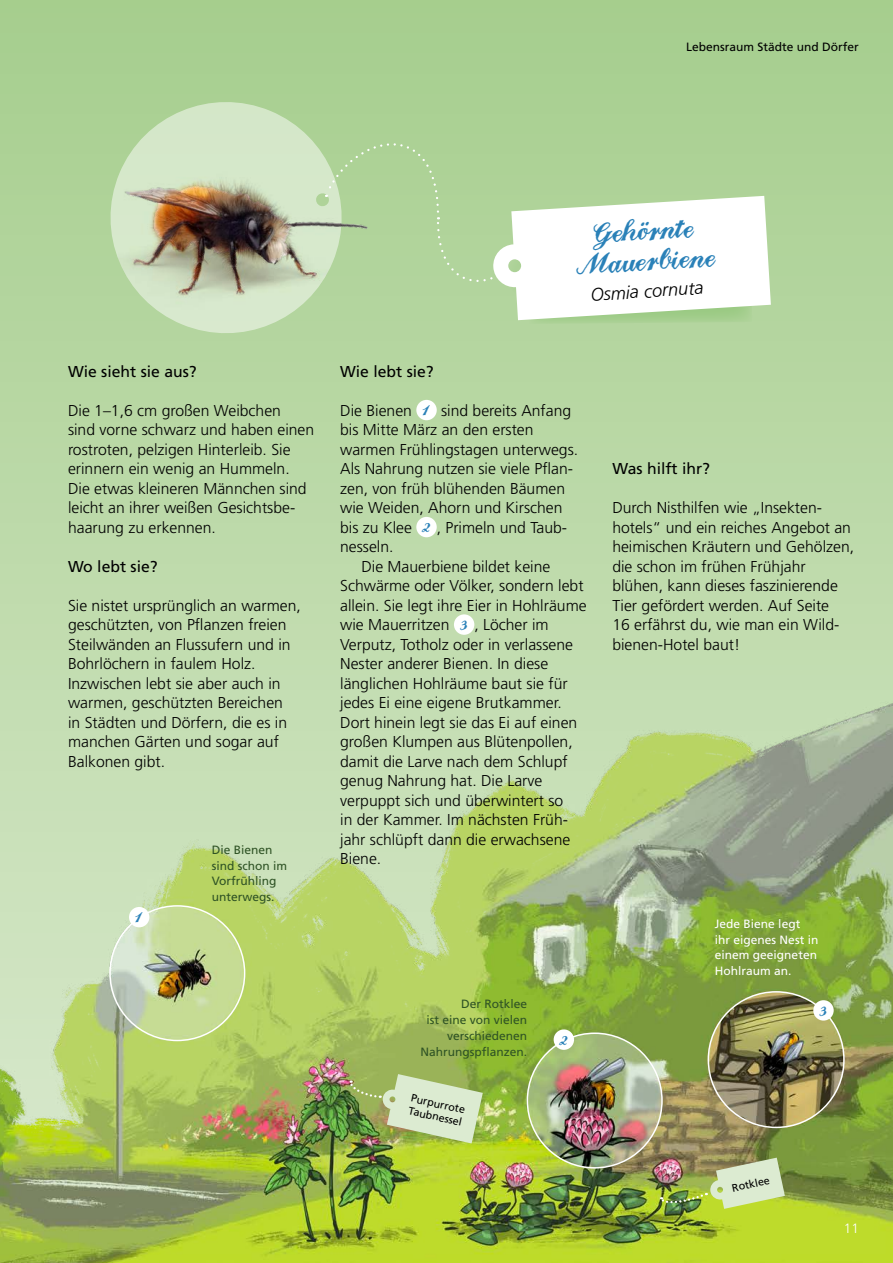
<style>
.page{position:relative;width:893px;height:1263px;background:#fff}
.page>*{position:absolute;margin:0;border:0;box-sizing:border-box;transform-origin:0 0}
.t1{font:30.3px/30.2px "Landliebe";color:#2a81b8;text-align:center}
.t2{font:italic 300 18.15px "Frutiger LT Std";color:#000}
.t3{font:16.2px "Landliebe";color:#2a81b8}
.t4{font:300 15.75px/19.5px "Frutiger LT Std";color:#000}
.t5{font:15.75px "Frutiger LT Std";color:#000}
.t6{font:300 13.5px "Frutiger LT Std";color:#fff}
.t7{font:12px/15.8px "Frutiger LT Std";color:#2f5325}
.t8{font:12px/15.8px "Frutiger LT Std";color:#fff}
.t9{font:12px "Frutiger LT Std";color:#000}
.t10{font:10.8px/12.9px "Frutiger LT Std";color:#000}
.s1{font-family:"Landliebe";font-weight:400;font-size:16.2px;color:#2a81b8}
</style>
<div class="page">
<img style="left:0;top:0;width:893px;height:1263px">
<svg style="left:357px;top:114px;width:414px;height:210px"></svg>
<div style="left:416px;top:400px;width:21px;height:20px;background:#fff;border-radius:50%"></div>
<div style="left:416px;top:517px;width:21px;height:20px;background:#fff;border-radius:50%"></div>
<div style="left:454px;top:614px;width:20px;height:21px;background:#fff;border-radius:50%"></div>
<svg style="left:95px;top:86px;width:262px;height:263px;background:#b4d5a0"></svg>
<img style="left:72px;top:131px;width:326px;height:204px">
<div style="left:129px;top:907px;width:20px;height:20px;background:#fff;border-radius:50%"></div>
<div style="left:554px;top:1029px;width:20px;height:21px;background:#fff;border-radius:50%"></div>
<div style="left:813px;top:1000px;width:21px;height:20px;background:#fff;border-radius:50%"></div>
<img style="left:659px;top:1157px;width:126px;height:52px">
<img style="left:348px;top:1074px;width:135px;height:69px">
<p class="t9" style="left:686px;top:40px;width:174px">Lebensraum Städte und Dörfer</p>
<p class="t5" style="left:68px;top:362px;width:130px">Wie sieht sie aus?</p>
<p class="t4" style="left:68px;top:401px;width:248px">Die 1–1,6 cm großen Weibchen<br>sind vorne schwarz und haben einen rostroten, pelzigen Hinterleib. Sie erinnern ein wenig an Hummeln.<br>Die etwas kleineren Männchen sind leicht an ihrer weißen Gesichtsbe&shy;haarung zu erkennen.</p>
<p class="t5" style="left:68px;top:557px;width:91px">Wo lebt sie?</p>
<p class="t4" style="left:68px;top:596px;width:234px">Sie nistet ursprünglich an warmen, geschützten, von Pflanzen freien<br>Steilwänden an Flussufern und in<br>Bohrlöchern in faulem Holz.<br>Inzwischen lebt sie aber auch in warmen, geschützten Bereichen<br>in Städten und Dörfern, die es in manchen Gärten und sogar auf<br>Balkonen gibt.</p>
<p class="t3" style="left:134px;top:910px;width:10px">1</p>
<p class="t7" style="left:212px;top:842px;width:77px">Die Bienen sind schon im<br>Vorfrühling unterwegs.</p>
<h1 class="t1" style="left:573px;top:222px;width:141px;rotate:-3deg">Gehörnte<br>Mauerbiene</h1>
<p class="t2" style="left:590px;top:285px;width:114px;rotate:-4deg">Osmia cornuta</p>
<p class="t5" style="left:340px;top:362px;width:95px">Wie lebt sie?</p>
<p class="t4" style="left:340px;top:401px;width:233px">Die Bienen <span class="s1">1</span> sind bereits Anfang</p>
<p class="t4" style="left:340px;top:420px;width:195px">bis Mitte März an den ersten</p>
<p class="t4" style="left:340px;top:440px;width:240px">warmen Frühlingstagen unterwegs.</p>
<p class="t4" style="left:340px;top:459px;width:234px">Als Nahrung nutzen sie viele Pflan-</p>
<p class="t4" style="left:340px;top:479px;width:226px">zen, von früh blühenden Bäumen</p>
<p class="t4" style="left:340px;top:498px;width:224px">wie Weiden, Ahorn und Kirschen</p>
<p class="t4" style="left:340px;top:518px;width:227px">bis zu Klee <span class="s1">2</span> , Primeln und Taub-</p>
<p class="t4" style="left:340px;top:537px;width:55px">nesseln.</p>
<p class="t4" style="left:361px;top:557px;width:191px">Die Mauerbiene bildet keine</p>
<p class="t4" style="left:340px;top:576px;width:245px">Schwärme oder Völker, sondern lebt</p>
<p class="t4" style="left:340px;top:596px;width:248px">allein. Sie legt ihre Eier in Hohlräume</p>
<p class="t4" style="left:340px;top:615px;width:210px">wie Mauerritzen <span class="s1">3</span> , Löcher im</p>
<p class="t4" style="left:340px;top:635px;width:234px">Verputz, Totholz oder in verlassene</p>
<p class="t4" style="left:340px;top:654px;width:210px">Nester anderer Bienen. In diese</p>
<p class="t4" style="left:340px;top:674px;width:229px">länglichen Hohlräume baut sie für</p>
<p class="t4" style="left:340px;top:693px;width:223px">jedes Ei eine eigene Brutkammer.</p>
<p class="t4" style="left:340px;top:713px;width:239px">Dort hinein legt sie das Ei auf einen</p>
<p class="t4" style="left:340px;top:732px;width:234px">großen Klumpen aus Blütenpollen,</p>
<p class="t4" style="left:340px;top:752px;width:229px">damit die Larve nach dem Schlupf</p>
<p class="t4" style="left:340px;top:771px;width:204px">genug Nahrung hat. Die Larve</p>
<p class="t4" style="left:340px;top:791px;width:225px">verpuppt sich und überwintert so</p>
<p class="t4" style="left:340px;top:810px;width:229px">in der Kammer. Im nächsten Früh-</p>
<p class="t4" style="left:340px;top:830px;width:232px">jahr schlüpft dann die erwachsene</p>
<p class="t4" style="left:340px;top:849px;width:43px">Biene.</p>
<p class="t7" style="left:421px;top:996px;width:108px;text-align:right">Der Rotklee<br>ist eine von vielen verschiedenen<br>Nahrungspflanzen.</p>
<p class="t10" style="left:413px;top:1091px;width:57px;rotate:13deg">Purpurrote<br>Taubnessel</p>
<p class="t3" style="left:559px;top:1033px;width:10px">2</p>
<p class="t5" style="left:612px;top:459px;width:99px">Was hilft ihr?</p>
<p class="t4" style="left:612px;top:498px;width:243px">Durch Nisthilfen wie „Insekten&shy;hotels“ und ein reiches Angebot an heimischen Kräutern und Gehölzen, die schon im frühen Frühjahr blühen, kann dieses faszinierende<br>Tier gefördert werden. Auf Seite<br>16 erfährst du, wie man ein Wild&shy;bienen-Hotel baut!</p>
<p class="t8" style="left:715px;top:916px;width:105px">Jede Biene legt ihr eigenes Nest in einem geeigneten<br>Hohlraum an.</p>
<p class="t3" style="left:819px;top:1004px;width:10px">3</p>
<p class="t10" style="left:731px;top:1181px;width:40px;rotate:-12deg">Rotklee</p>
<p class="t6" style="left:844px;top:1221px;width:17px">11</p>
</div>
